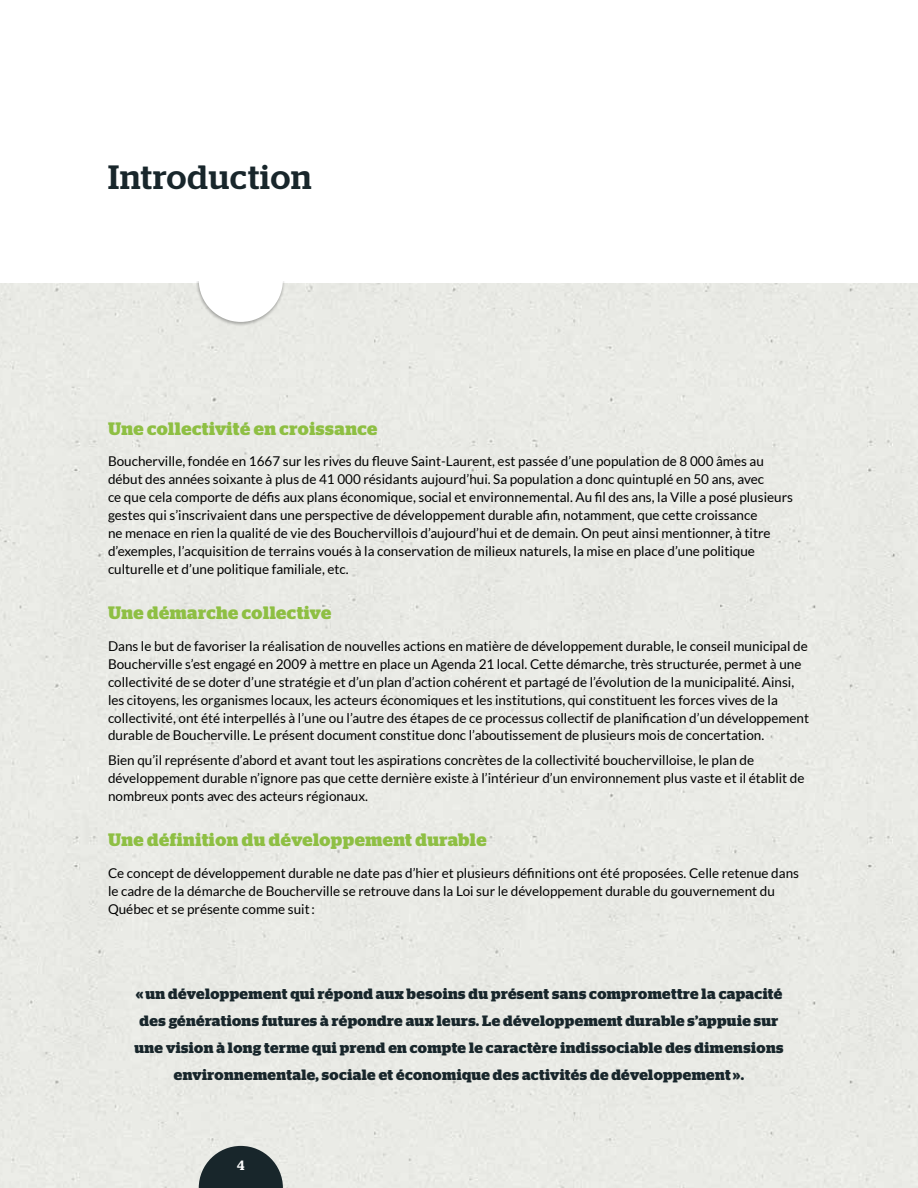
<style>
.page{position:relative;width:918px;height:1188px;background:#fff}
.page>*{position:absolute;margin:0;border:0;box-sizing:border-box;transform-origin:0 0}
.t1{font:500 33.75px "Stag";letter-spacing:.03em;color:#18262b}
.t2{font:700 18px "Stag";letter-spacing:.025em;color:#8ebf43}
.t3{font:700 15px/27px "Stag";letter-spacing:.025em;color:#18262b;text-align:center}
.t4{font:13.5px/18px "Lato";color:#000}
.t5{font:500 13.5px "Stag";color:#fff}
</style>
<div class="page">
<div style="left:0;top:284px;width:918px;height:904px;background:#e9eae5"></div>
<div style="left:196px;top:278px;width:90px;height:49px;background:#000;opacity:.3"></div>
<svg style="left:199px;top:281px;width:84px;height:41px"></svg>
<div style="left:194px;top:273px;width:93px;height:8px;background:#fff"></div>
<svg style="left:199px;top:1146px;width:84px;height:42px;background:#444f52"></svg>
<h1 class="t1" style="left:108px;top:165px;width:205px">Introduction</h1>
<h2 class="t2" style="left:108px;top:421px;width:271px">Une collectivité en croissance</h2>
<p class="t4" style="left:108px;top:452px;width:687px">Boucherville, fondée en 1667 sur les rives du fleuve Saint-Laurent, est passée d’une population de 8 000 âmes au début des années soixante à plus de 41 000 résidants aujourd’hui. Sa population a donc quintuplé en 50 ans, avec<br>ce que cela comporte de défis aux plans économique, social et environnemental. Au fil des ans, la Ville a posé plusieurs gestes qui s’inscrivaient dans une perspective de développement durable afin, notamment, que cette croissance<br>ne menace en rien la qualité de vie des Bouchervillois d’aujourd’hui et de demain. On peut ainsi mentionner, à titre d’exemples, l’acquisition de terrains voués à la conservation de milieux naturels, la mise en place d’une politique culturelle et d’une politique familiale, etc.</p>
<h2 class="t2" style="left:108px;top:606px;width:225px">Une démarche collective</h2>
<p class="t4" style="left:108px;top:638px;width:703px">Dans le but de favoriser la réalisation de nouvelles actions en matière de développement durable, le conseil municipal de Boucherville s’est engagé en 2009 à mettre en place un Agenda 21 local. Cette démarche, très structurée, permet à une collectivité de se doter d’une stratégie et d’un plan d’action cohérent et partagé de l’évolution de la municipalité. Ainsi, les citoyens, les organismes locaux, les acteurs économiques et les institutions, qui constituent les forces vives de la collectivité, ont été interpellés à l’une ou l’autre des étapes de ce processus collectif de planification d’un développement durable de Boucherville. Le présent document constitue donc l’aboutissement de plusieurs mois de concertation.</p>
<p class="t4" style="left:108px;top:752px;width:698px">Bien qu’il représente d’abord et avant tout les aspirations concrètes de la collectivité bouchervilloise, le plan de développement durable n’ignore pas que cette dernière existe à l’intérieur d’un environnement plus vaste et il établit de nombreux ponts avec des acteurs régionaux.</p>
<h2 class="t2" style="left:108px;top:833px;width:380px">Une définition du développement durable</h2>
<p class="t4" style="left:108px;top:864px;width:693px">Ce concept de développement durable ne date pas d’hier et plusieurs définitions ont été proposées. Celle retenue dans le cadre de la démarche de Boucherville se retrouve dans la Loi sur le développement durable du gouvernement du<br>Québec et se présente comme suit :</p>
<p class="t3" style="left:135px;top:981px;width:650px">« un développement qui répond aux besoins du présent sans compromettre la capacité des générations futures à répondre aux leurs. Le développement durable s’appuie sur une vision à long terme qui prend en compte le caractère indissociable des dimensions environnementale, sociale et économique des activités de développement ».</p>
<p class="t5" style="left:237px;top:1160px;width:9px">4</p>
</div>
